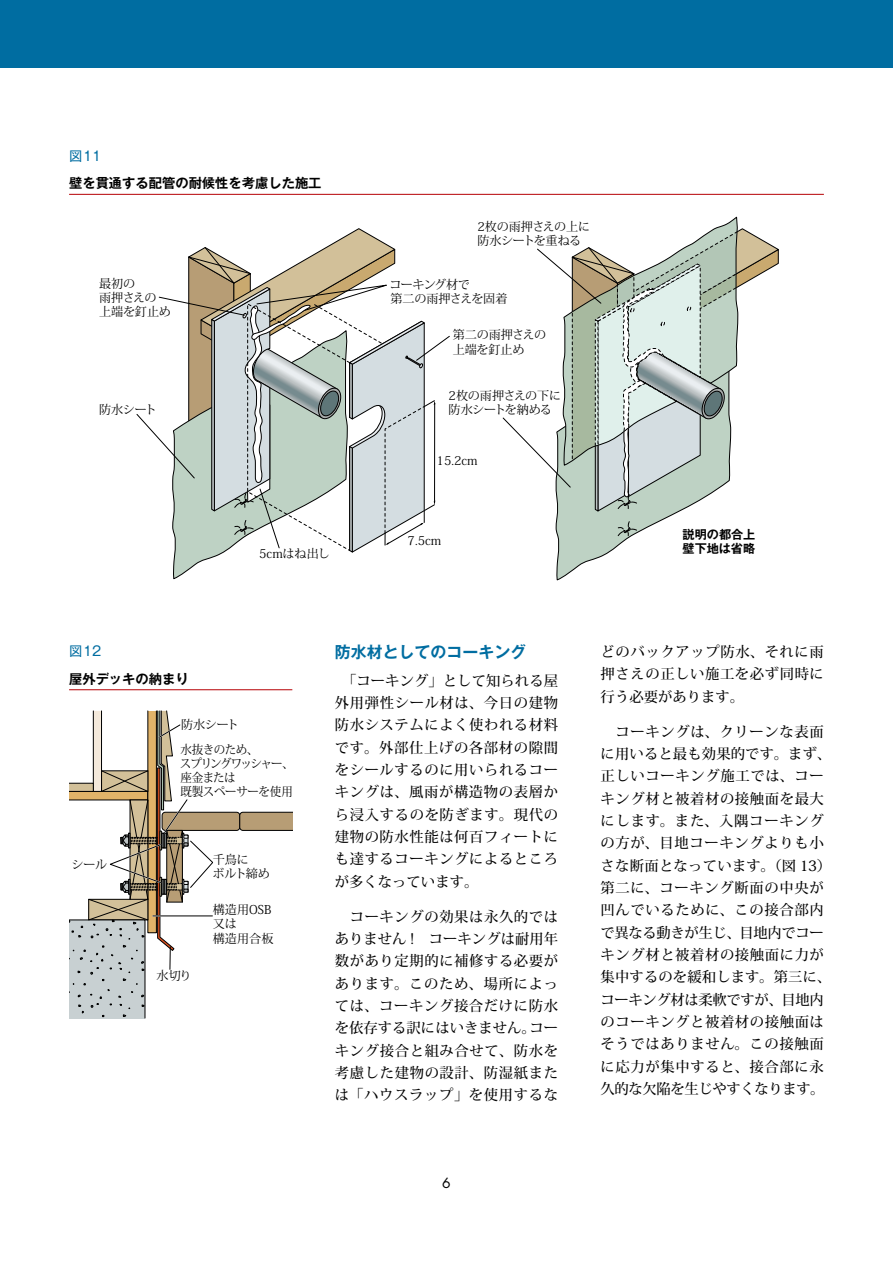
<style>
.page{position:relative;width:893px;height:1263px;background:#fff}
.page>*{position:absolute;margin:0;border:0;box-sizing:border-box;transform-origin:0 0}
.t1{font:700 15.9px "Gothic MB101 Pro De";color:#006da1}
.t2{font:500 14.4px/22.4px "Koz Min Pro";letter-spacing:.04em;color:#000;text-align:justify}
.t3{font:13.8px "Futura";color:#000}
.t4{font:700 13.35px "Gothic MB101 Pro De";color:#000}
.t5{font:13.35px "Gothic MB101 Pro";letter-spacing:.025em;color:#006da1}
.t6{font:12.15px/14.1px "Koz Min Pro";letter-spacing:-.02em;color:#000}
.t7{font:12.15px/14.1px "Koz Min Pro";letter-spacing:-.05em;color:#000;scale:.95 1}
.t8{font:12.15px/14.1px "Koz Min Pro";color:#000}
.t9{font:700 12.15px/14.1px "Gothic MB101 Pro De";color:#000}
.t10{font:12.15px/24.8px "Koz Min Pro";letter-spacing:-.04em;color:#000}
</style>
<div class="page">
<svg style="left:136px;top:228px;width:314px;height:351px"></svg>
<svg style="left:503px;top:216px;width:276px;height:364px"></svg>
<div style="left:162px;top:812px;width:78px;height:18px;background:#b79d75;border-radius:3px"></div>
<div style="left:162px;top:812px;width:78px;height:18px;border:1px solid #000;border-radius:3px"></div>
<svg style="left:239px;top:812px;width:53px;height:19px"></svg>
<svg style="left:69px;top:710px;width:144px;height:308px"></svg>
<div style="left:0;top:0;width:893px;height:68px;background:#006da1"></div>
<hr style="left:69px;top:194px;width:755px;height:1px;background:#b60005">
<hr style="left:69px;top:689px;width:223px;height:1px;background:#b60005">
<p class="t5" style="left:69px;top:144px;width:34px">図11</p>
<p class="t4" style="left:69px;top:172px;width:254px">壁を貫通する配管の耐候性を考慮した施工</p>
<p class="t6" style="left:99px;top:276px;width:73px">最初の<br>雨押さえの上端を釘止め</p>
<p class="t6" style="left:99px;top:402px;width:59px">防水シート</p>
<p class="t6" style="left:259px;top:546px;width:72px">5cmはね出し</p>
<p class="t6" style="left:477px;top:219px;width:114px">2枚の雨押さえの上に防水シートを重ねる</p>
<p class="t6" style="left:389px;top:277px;width:120px">コーキング材で<br>第二の雨押さえを固着</p>
<p class="t6" style="left:453px;top:327px;width:95px">第二の雨押さえの上端を釘止め</p>
<p class="t6" style="left:449px;top:388px;width:114px">2枚の雨押さえの下に防水シートを納める</p>
<p class="t6" style="left:437px;top:453px;width:43px">15.2cm</p>
<p class="t6" style="left:408px;top:533px;width:35px">7.5cm</p>
<p class="t9" style="left:683px;top:526px;width:74px">説明の都合上壁下地は省略</p>
<p class="t5" style="left:69px;top:640px;width:34px">図12</p>
<p class="t4" style="left:69px;top:667px;width:121px">屋外デッキの納まり</p>
<p class="t6" style="left:71px;top:857px;width:37px">シール</p>
<p class="t10" style="left:180px;top:712px;width:80px">防水シート<br>水抜きのため、</p>
<p class="t7" style="left:180px;top:756px;width:121px">スプリングワッシャー、座金または<br>既製スペーサーを使用</p>
<p class="t6" style="left:157px;top:968px;width:37px">水切り</p>
<p class="t6" style="left:213px;top:852px;width:59px">千鳥に<br>ボルト締め</p>
<p class="t8" style="left:213px;top:902px;width:62px">構造用OSB又は<br>構造用合板</p>
<p class="t1" style="left:335px;top:639px;width:193px">防水材としてのコーキング</p>
<p class="t2" style="left:335px;top:668px;width:225px">　「コーキング」として知られる屋外用弾性シール材は、今日の建物防水システムによく使われる材料です。外部仕上げの各部材の隙間をシールするのに用いられるコーキングは、風雨が構造物の表層から浸入するのを防ぎます。現代の建物の防水性能は何百フィートにも達するコーキングによるところが多くなっています。</p>
<p class="t2" style="left:335px;top:905px;width:225px">　コーキングの効果は永久的ではありません !　コーキングは耐用年数があり定期的に補修する必要があります。このため、場所によっては、コーキング接合だけに防水を依存する訳にはいきません。コーキング接合と組み合せて、防水を考慮した建物の設計、防湿紙または「ハウスラップ」を使用するな</p>
<p class="t3" style="left:442px;top:1174px;width:10px">6</p>
<p class="t2" style="left:601px;top:640px;width:225px">どのバックアップ防水、それに雨押さえの正しい施工を必ず同時に行う必要があります。</p>
<p class="t2" style="left:601px;top:720px;width:232px;text-align:left">　コーキングは、クリーンな表面に用いると最も効果的です。まず、正しいコーキング施工では、コーキング材と被着材の接触面を最大にします。また、入隅コーキングの方が、目地コーキングよりも小さな断面となっています。（図 13）第二に、コーキング断面の中央が凹んでいるために、この接合部内で異なる動きが生じ、目地内でコーキング材と被着材の接触面に力が集中するのを緩和します。第三に、コーキング材は柔軟ですが、目地内のコーキングと被着材の接触面はそうではありません。この接触面に応力が集中すると、接合部に永久的な欠陥を生じやすくなります。</p>
</div>
